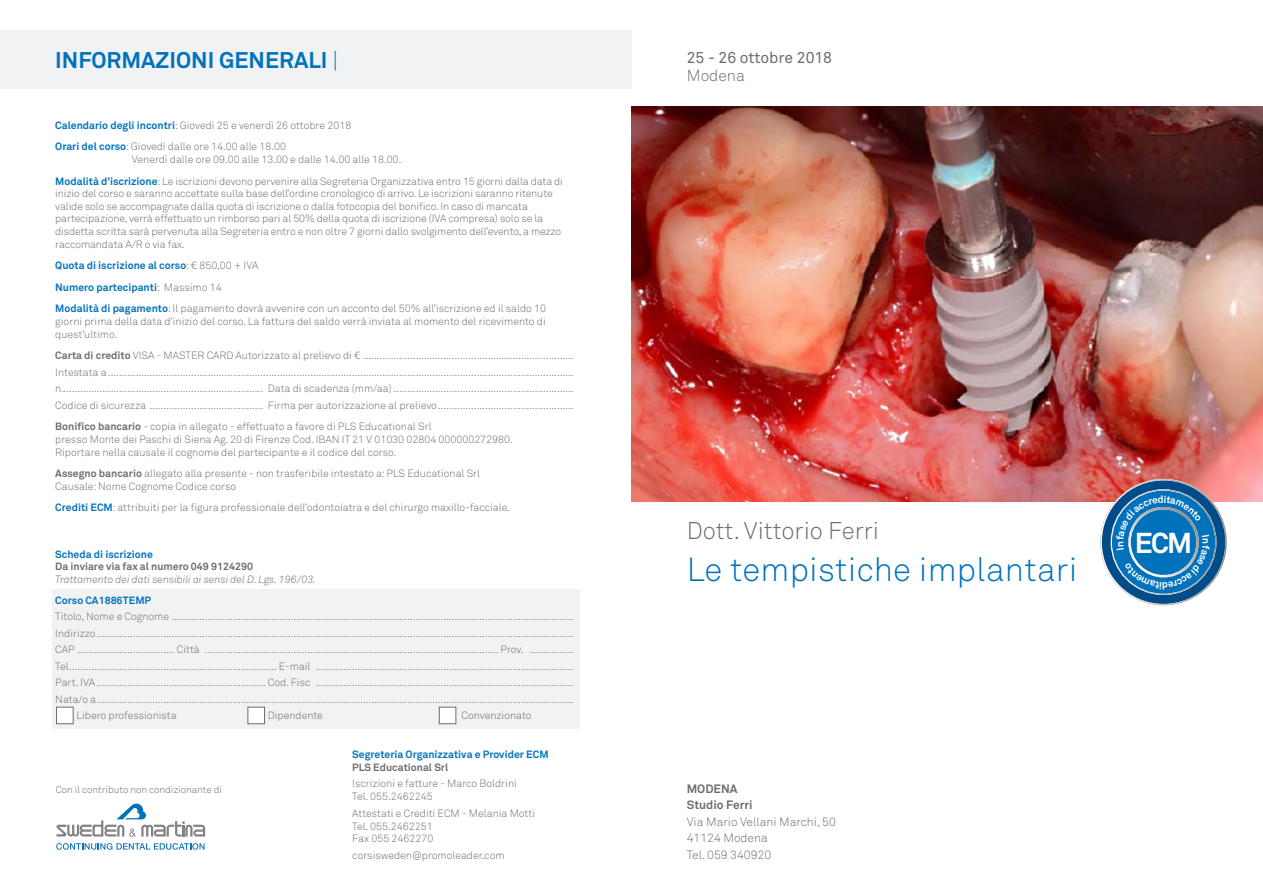
<style>
.page{position:relative;width:1263px;height:893px;background:#fff}
.page>*{position:absolute;margin:0;border:0;box-sizing:border-box;transform-origin:0 0}
.t1{font:300 33px "Akkurat";letter-spacing:.01em;color:#0072bc}
.t2{font:700 28.5px "Akkurat";color:#fff}
.t3{font:300 24px "Akkurat";color:#6c6d70}
.t4{font:700 22.5px "Akkurat";color:#0072bc}
.t5{font:15.75px "Akkurat";color:#6c6d70}
.t6{font:300 15.75px "Akkurat";color:#6c6d70}
.t7{font:300 12px/16.5px "Akkurat";color:#6c6d70}
.t8{font:700 12px/16.5px "Akkurat";color:#6c6d70}
.t9{font:300 10.5px/12.6px "Akkurat";color:#6c6d70}
.t10{font:700 10.5px "Akkurat";color:#0072bc}
.t11{font:700 10.5px "Akkurat";color:#6c6d70}
.t12{font:italic 300 10.5px "Akkurat";color:#6c6d70}
.t13{font:300 9.75px "Akkurat";color:#6c6d70}
.s1{font-weight:300}
.s2{font-weight:700;color:#0072bc}
.s3{font-weight:700}
</style>
<div class="page">
<img style="left:631px;top:106px;width:632px;height:396px">
<svg style="left:56px;top:804px;width:149px;height:33px"></svg>
<svg style="left:56px;top:843px;width:149px;height:7px"></svg>
<svg style="left:1101px;top:479px;width:125px;height:126px"></svg>
<div style="left:0;top:30px;width:631px;height:58px;background:#f1f2f3"></div>
<div style="left:52px;top:589px;width:527px;height:140px;background:#f1f2f3"></div>
<div style="left:56px;top:707px;width:17px;height:17px;background:#fff;border:1px solid #6c6d70"></div>
<div style="left:248px;top:707px;width:17px;height:17px;background:#fff;border:1px solid #6c6d70"></div>
<div style="left:439px;top:707px;width:17px;height:17px;background:#fff;border:1px solid #6c6d70"></div>
<svg style="left:1106px;top:484px;width:115px;height:116px;background:#327cb3"></svg>
<h3 class="t4" style="left:55px;top:46px;width:284px">INFORMAZIONI GENERALI <span class="s1">|</span></h3>
<p class="t9" style="left:55px;top:115px;width:297px;line-height:21.6px"><span class="s2">Calendario degli incontri</span>: Giovedì 25 e venerdì 26 ottobre 2018<br><span class="s2">Orari del corso</span>: Giovedì dalle ore 14.00 alle 18.00</p>
<p class="t9" style="left:55px;top:149px;width:509px;line-height:21.6px;text-indent:77px">Venerdì dalle ore 09.00 alle 13.00 e dalle 14.00 alle 18.00.<br><span class="s2">Modalità d’iscrizione</span>: Le iscrizioni devono pervenire alla Segreteria Organizzativa entro 15 giorni dalla data di</p>
<p class="t9" style="left:55px;top:187px;width:507px">inizio del corso e saranno accettate sulla base dell’ordine cronologico di arrivo. Le iscrizioni saranno ritenute valide solo se accompagnate dalla quota di iscrizione o dalla fotocopia del bonifico. In caso di mancata partecipazione, verrà effettuato un rimborso pari al 50% della quota di iscrizione (IVA compresa) solo se la disdetta scritta sarà pervenuta alla Segreteria entro e non oltre 7 giorni dallo svolgimento dell’evento, a mezzo raccomandata A/R o via fax.</p>
<p class="t9" style="left:55px;top:255px;width:492px;line-height:21.6px"><span class="s2">Quota di iscrizione al corso</span>: € 850,00 + IVA<br><span class="s2">Numero partecipanti</span>: Massimo 14<br><span class="s2">Modalità di pagamento</span>: Il pagamento dovrà avvenire con un acconto del 50% all’iscrizione ed il saldo 10</p>
<p class="t9" style="left:55px;top:315px;width:492px">giorni prima della data d’inizio del corso. La fattura del saldo verrà inviata al momento del ricevimento di quest’ultimo.</p>
<p class="t9" style="left:55px;top:348px;width:520px;line-height:16.5px;text-align:justify"><span class="s3">Carta di credito</span> VISA - MASTER CARD Autorizzato al prelievo di € ............................................................................<br>Intestata a........................................................................................................................................................................ n......................................................................... Data di scadenza (mm/aa) .................................................................<br>Codice di sicurezza ......................................... Firma per autorizzazione al prelievo.................................................</p>
<p class="t9" style="left:55px;top:421px;width:459px"><span class="s3">Bonifico bancario</span> - copia in allegato - effettuato a favore di PLS Educational Srl<br>presso Monte dei Paschi di Siena Ag. 20 di Firenze Cod. IBAN IT 21 V 01030 02804 000000272980.<br>Riportare nella causale il cognome del partecipante e il codice del corso.</p>
<p class="t9" style="left:55px;top:467px;width:426px"><span class="s3">Assegno bancario</span> allegato alla presente - non trasferibile intestato a: PLS Educational Srl<br>Causale: Nome Cognome Codice corso</p>
<p class="t9" style="left:55px;top:502px;width:456px"><span class="s2">Crediti ECM</span>: attribuiti per la figura professionale dell’odontoiatra e del chirurgo maxillo-facciale.</p>
<p class="t10" style="left:55px;top:547px;width:99px">Scheda di iscrizione</p>
<p class="t11" style="left:55px;top:560px;width:199px">Da inviare via fax al numero 049 9124290</p>
<p class="t12" style="left:55px;top:573px;width:262px">Trattamento dei dati sensibili ai sensi del D. Lgs. 196/03.</p>
<p class="t10" style="left:55px;top:593px;width:97px">Corso CA1886TEMP</p>
<p class="t9" style="left:55px;top:610px;width:520px">Titolo, Nome e Cognome .................................................................................................................................................</p>
<p class="t9" style="left:55px;top:627px;width:520px">Indirizzo............................................................................................................................................................................</p>
<p class="t9" style="left:55px;top:643px;width:520px">CAP ................................... Città .......................................................................................................... Prov. ................</p>
<p class="t9" style="left:55px;top:660px;width:520px">Tel........................................................................... E-mail .............................................................................................</p>
<p class="t9" style="left:55px;top:676px;width:520px">Part. IVA ............................................................. Cod. Fisc .............................................................................................</p>
<p class="t9" style="left:55px;top:693px;width:520px">Nata/o a............................................................................................................................................................................</p>
<p class="t9" style="left:77px;top:709px;width:102px">Libero professionista</p>
<p class="t9" style="left:268px;top:709px;width:56px">Dipendente</p>
<p class="t9" style="left:461px;top:709px;width:72px">Convenzionato</p>
<p class="t13" style="left:56px;top:784px;width:168px">Con il contributo non condizionante di</p>
<p class="t10" style="left:352px;top:748px;width:198px">Segreteria Organizzativa e Provider ECM</p>
<p class="t11" style="left:352px;top:760px;width:97px">PLS Educational Srl</p>
<p class="t9" style="left:352px;top:778px;width:166px">Iscrizioni e fatture - Marco Boldrini<br>Tel. 055.2462245</p>
<p class="t9" style="left:352px;top:807px;width:184px">Attestati e Crediti ECM - Melania Motti<br>Tel. 055.2462251<br>Fax 055 2462270</p>
<p class="t9" style="left:352px;top:849px;width:154px">corsisweden@promoleader.com</p>
<h3 class="t5" style="left:687px;top:48px;width:147px">25 - 26 ottobre 2018</h3>
<h3 class="t6" style="left:687px;top:66px;width:60px">Modena</h3>
<h3 class="t3" style="left:687px;top:516px;width:194px">Dott. Vittorio Ferri</h3>
<h1 class="t1" style="left:687px;top:550px;width:392px">Le tempistiche implantari</h1>
<h2 class="t2" style="left:1135px;top:525px;width:59px">ECM</h2>
<p class="t8" style="left:687px;top:781px;width:67px">MODENA<br>Studio Ferri</p>
<p class="t7" style="left:687px;top:814px;width:151px">Via Mario Vellani Marchi, 50<br>41124 Modena<br>Tel. 059 340920</p>
</div>
